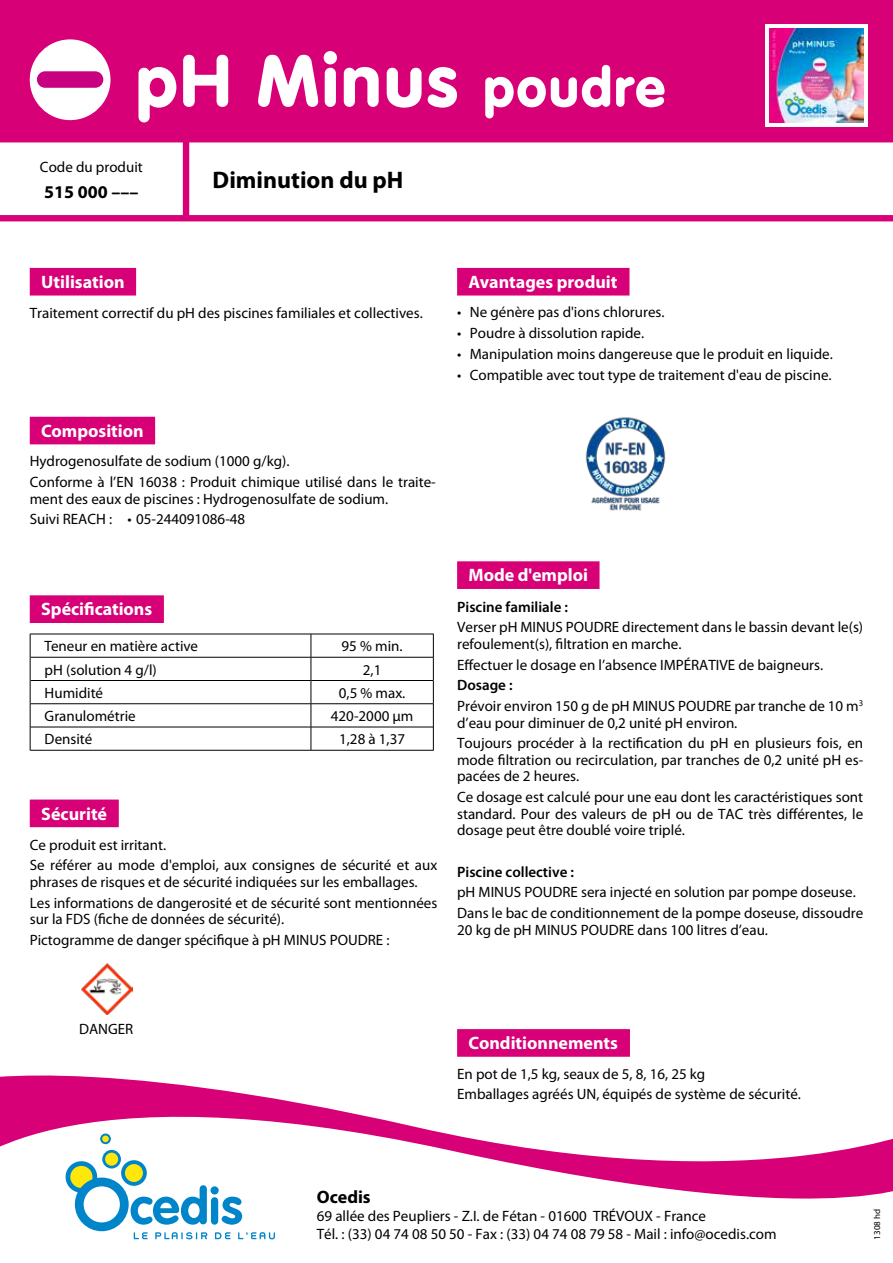
<style>
.page{position:relative;width:893px;height:1263px;background:#fff}
.page>*{position:absolute;margin:0;border:0;box-sizing:border-box;transform-origin:0 0}
.t1{font:900 72px "VAG Rounded Std";letter-spacing:.04em;color:#fff}
.t2{font:700 24px "Myriad Pro";color:#000}
.t3{font:700 18px "Myriad Pro";color:#fff}
.t4{font:700 18px "Myriad Pro";color:#000}
.t5{font:15px/20.7px "Myriad Pro";color:#000}
.t6{font:600 15px "Myriad Pro";color:#000}
.t7{font:9px "Myriad Pro";color:#000}
.s1{font-size:54px}
.s2{font-weight:600}
</style>
<div class="page">
<svg style="left:0;top:0;width:893px;height:221px;fill:#d70077"></svg>
<svg style="left:0;top:1075px;width:893px;height:165px"></svg>
<svg style="left:66px;top:1150px;width:209px;height:89px"></svg>
<svg style="left:100px;top:1133px;width:11px;height:11px"></svg>
<div style="left:765px;top:24px;width:102px;height:102px;background:#fff"></div>
<svg style="left:29px;top:267px;width:108px;height:29px;background:#d90f7f"></svg>
<svg style="left:29px;top:416px;width:127px;height:29px;background:#d90f7e"></svg>
<svg style="left:29px;top:799px;width:90px;height:29px;background:#d90e7e"></svg>
<svg style="left:457px;top:267px;width:173px;height:29px;background:#d80c7d"></svg>
<div style="left:457px;top:561px;width:143px;height:28px;background:#d70077"></div>
<svg style="left:457px;top:1029px;width:173px;height:28px;background:#d70378"></svg>
<div style="left:30px;top:39px;width:80px;height:81px;background:#fff;border-radius:50%"></div>
<div style="left:37px;top:71px;width:66px;height:17px;background:#c7017f;border-radius:8px"></div>
<img style="left:81px;top:963px;width:51px;height:51px">
<div style="left:29px;top:595px;width:135px;height:28px;background:#d70077"></div>
<img style="left:769px;top:28px;width:94px;height:94px">
<img style="left:585px;top:417px;width:81px;height:94px">
<hr style="left:31px;top:634px;width:280px;height:1px;background:#000">
<hr style="left:311px;top:634px;width:122px;height:1px;background:#000">
<svg style="left:30px;top:634px;width:1px;height:117px"></svg>
<svg style="left:433px;top:634px;width:1px;height:117px"></svg>
<hr style="left:31px;top:750px;width:280px;height:1px;background:#000">
<hr style="left:311px;top:750px;width:122px;height:1px;background:#000">
<hr style="left:31px;top:657px;width:280px;height:1px;background:#000">
<hr style="left:311px;top:657px;width:122px;height:1px;background:#000">
<hr style="left:31px;top:680px;width:280px;height:1px;background:#000">
<hr style="left:311px;top:680px;width:122px;height:1px;background:#000">
<hr style="left:31px;top:703px;width:280px;height:1px;background:#000">
<hr style="left:311px;top:703px;width:122px;height:1px;background:#000">
<hr style="left:31px;top:727px;width:280px;height:1px;background:#000">
<hr style="left:311px;top:727px;width:122px;height:1px;background:#000">
<svg style="left:311px;top:634px;width:1px;height:117px"></svg>
<h1 class="t1" style="left:136px;top:38px;width:531px">pH Minus <span class="s1">poudre</span></h1>
<p class="t5" style="left:40px;top:157px;width:104px">Code du produit</p>
<p class="t4" style="left:44px;top:182px;width:96px">515 000 –––</p>
<h2 class="t2" style="left:213px;top:167px;width:192px">Diminution du pH</h2>
<p class="t3" style="left:41px;top:272px;width:85px">Utilisation</p>
<p class="t5" style="left:30px;top:303px;width:395px">Traitement correctif du pH des piscines familiales et collectives.</p>
<p class="t3" style="left:41px;top:421px;width:104px">Composition</p>
<p class="t5" style="left:30px;top:451px;width:408px">Hydrogenosulfate de sodium (1000 g/kg).<br>Conforme à l’EN 16038 : Produit chimique utilisé dans le traite-</p>
<p class="t5" style="left:30px;top:488px;width:360px">ment des eaux de piscines : Hydrogenosulfate de sodium.<br>Suivi REACH : • 05-244091086-48</p>
<p class="t3" style="left:41px;top:599px;width:113px">Spécifications</p>
<p class="t5" style="left:45px;top:636px;width:155px">Teneur en matière active</p>
<p class="t5" style="left:342px;top:636px;width:63px">95 % min.</p>
<p class="t5" style="left:45px;top:659px;width:114px">pH (solution 4 g/l)</p>
<p class="t5" style="left:363px;top:659px;width:20px">2,1</p>
<p class="t5" style="left:45px;top:683px;width:60px">Humidité</p>
<p class="t5" style="left:339px;top:683px;width:68px">0,5 % max.</p>
<p class="t5" style="left:45px;top:706px;width:93px">Granulométrie</p>
<p class="t5" style="left:331px;top:706px;width:84px">420-2000 µm</p>
<p class="t5" style="left:45px;top:729px;width:49px">Densité</p>
<p class="t5" style="left:339px;top:729px;width:67px">1,28 à 1,37</p>
<p class="t3" style="left:41px;top:803px;width:67px">Sécurité</p>
<p class="t5" style="left:30px;top:835px;width:409px">Ce produit est irritant.<br>Se référer au mode d'emploi, aux consignes de sécurité et aux</p>
<p class="t5" style="left:30px;top:872px;width:409px">phrases de risques et de sécurité indiquées sur les emballages.<br>Les informations de dangerosité et de sécurité sont mentionnées</p>
<p class="t5" style="left:30px;top:909px;width:361px">sur la FDS (fiche de données de sécurité).<br>Pictogramme de danger spécifique à pH MINUS POUDRE :</p>
<p class="t3" style="left:469px;top:272px;width:150px">Avantages produit</p>
<p class="t5" style="left:457px;top:302px;width:209px">• Ne génère pas d'ions chlorures.</p>
<p class="t5" style="left:457px;top:323px;width:189px">• Poudre à dissolution rapide.</p>
<p class="t5" style="left:457px;top:344px;width:377px">• Manipulation moins dangereuse que le produit en liquide.</p>
<p class="t5" style="left:457px;top:365px;width:376px">• Compatible avec tout type de traitement d'eau de piscine.</p>
<p class="t3" style="left:469px;top:565px;width:121px">Mode d'emploi</p>
<p class="t6" style="left:457px;top:598px;width:112px">Piscine familiale :</p>
<p class="t5" style="left:457px;top:619px;width:408px;line-height:16.5px">Verser pH MINUS POUDRE directement dans le bassin devant le(s) refoulement(s), filtration en marche.</p>
<p class="t5" style="left:457px;top:654px;width:368px">Effectuer le dosage en l’absence IMPÉRATIVE de baigneurs.</p>
<p class="t5" style="left:457px;top:675px;width:408px"><span class="s2">Dosage :<br></span>Prévoir environ 150 g de pH MINUS POUDRE par tranche de 10 m<sup>3</sup></p>
<p class="t5" style="left:457px;top:712px;width:408px">d’eau pour diminuer de 0,2 unité pH environ.<br>Toujours procéder à la rectification du pH en plusieurs fois, en</p>
<p class="t5" style="left:457px;top:752px;width:408px;line-height:16.5px">mode filtration ou recirculation, par tranches de 0,2 unité pH es&shy;pacées de 2 heures.</p>
<p class="t5" style="left:457px;top:789px;width:408px;line-height:16.5px;text-align:justify">Ce dosage est calculé pour une eau dont les caractéristiques sont standard. Pour des valeurs de pH ou de TAC très différentes, le dosage peut être doublé voire triplé.</p>
<p class="t6" style="left:457px;top:863px;width:118px">Piscine collective :</p>
<p class="t5" style="left:457px;top:882px;width:408px">pH MINUS POUDRE sera injecté en solution par pompe doseuse.<br>Dans le bac de conditionnement de la pompe doseuse, dissoudre</p>
<p class="t5" style="left:457px;top:919px;width:312px">20 kg de pH MINUS POUDRE dans 100 litres d’eau.</p>
<p class="t5" style="left:79px;top:1019px;width:55px">DANGER</p>
<p class="t3" style="left:469px;top:1033px;width:151px">Conditionnements</p>
<p class="t5" style="left:457px;top:1063px;width:345px">En pot de 1,5 kg, seaux de 5, 8, 16, 25 kg<br>Emballages agréés UN, équipés de système de sécurité.</p>
<p class="t4" style="left:317px;top:1187px;width:55px">Ocedis</p>
<p class="t5" style="left:317px;top:1207px;width:461px;line-height:18px">69 allée des Peupliers - Z.I. de Fétan - 01600 TRÉVOUX - France<br>Tél. : (33) 04 74 08 50 50 - Fax : (33) 04 74 08 79 58 - Mail : info@ocedis.com</p>
<p class="t7" style="left:872px;top:1239px;width:32px;rotate:-90deg">1308 hd</p>
</div>
